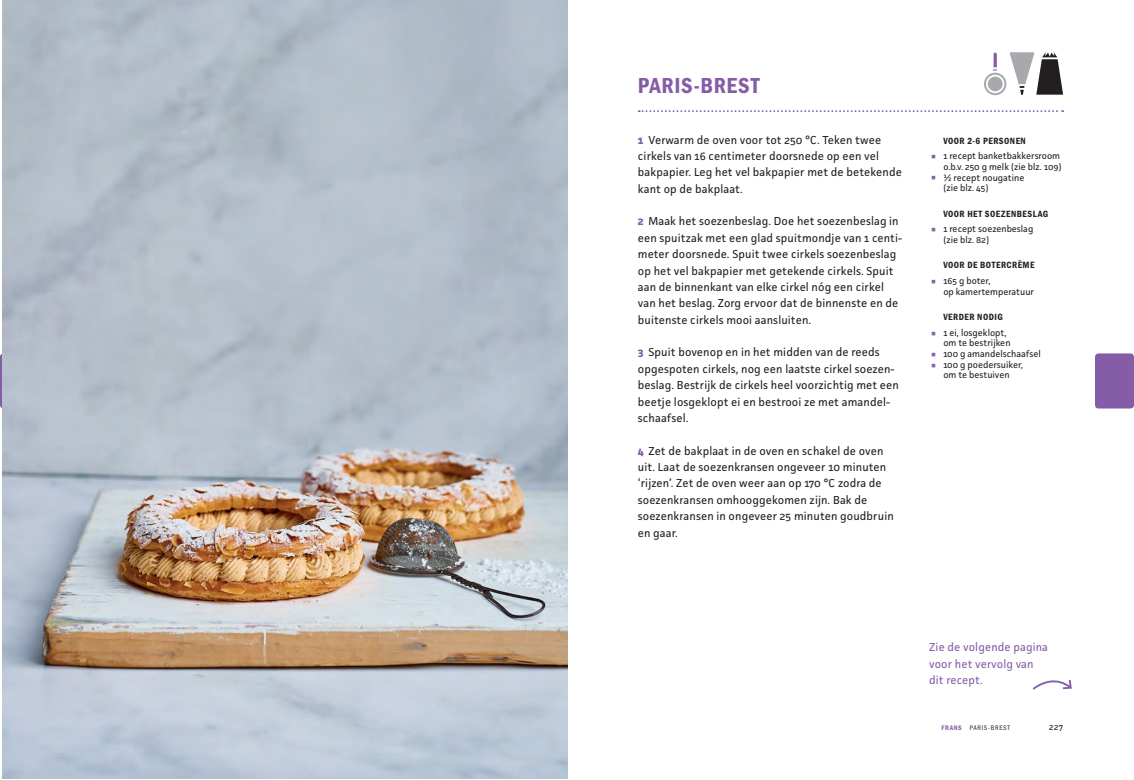
<style>
.page{position:relative;width:1134px;height:780px;background:#fff}
.page>*{position:absolute;margin:0;border:0;box-sizing:border-box;transform-origin:0 0}
.t1{font:32.62px "Franklin Gothic URW Con Boo";color:#855da7;scale:1.15 1}
.t2{font:22.5px "Franklin Gothic URW Con Dem";letter-spacing:.025em;color:#855da7}
.t3{font:11.5px/16.4px "Facit";letter-spacing:.01em;color:#231f20}
.t4{font:11.5px/16.4px "Facit";letter-spacing:.01em;color:#855da7}
.t5{font:9.38px/10.6px "Facit";color:#231f20}
.t6{font:9.38px "Franklin Gothic URW Con Dem";letter-spacing:.05em;color:#231f20}
.t7{font:9.12px "Facit";color:#231f20}
.t8{font:6.88px "Franklin Gothic URW Con Dem";letter-spacing:.075em;color:#855da7}
.t9{font:6.88px "Franklin Gothic URW Con Boo";color:#231f20}
.s1{font-weight:700;font-size:11.75px;color:#855da7}
.s2{font-family:"Franklin Gothic URW Con Boo";color:#231f20}
</style>
<div class="page">
<div style="left:1095px;top:353px;width:39px;height:55px;background:#855da7;border-radius:4px"></div>
<div style="left:0;top:353px;width:39px;height:55px;background:#855da7;border-radius:4px"></div>
<img style="left:2px;top:1px;width:565px;height:777px">
<svg style="left:639px;top:110px;width:424px;height:2px"></svg>
<svg style="left:1032px;top:680px;width:40px;height:10px"></svg>
<svg style="left:984px;top:52px;width:79px;height:44px"></svg>
<h2 class="t2" style="left:638px;top:71px;width:123px">PARIS-BREST</h2>
<p class="t3" style="left:638px;top:131px;width:266px"><span class="s1">1</span> Verwarm de oven voor tot 250 °C. Teken twee cirkels van 16 centimeter doorsnede op een vel bakpapier. Leg het vel bakpapier met de betekende kant op de bakplaat.</p>
<p class="t3" style="left:638px;top:213px;width:266px"><span class="s1">2</span> Maak het soezenbeslag. Doe het soezenbeslag in een spuitzak met een glad spuitmondje van 1 centi&shy;meter doorsnede. Spuit twee cirkels soezenbeslag op het vel bakpapier met getekende cirkels. Spuit aan de binnenkant van elke cirkel nóg een cirkel van het beslag. Zorg ervoor dat de binnenste en de buitenste cirkels mooi aansluiten.</p>
<p class="t3" style="left:638px;top:344px;width:263px"><span class="s1">3</span> Spuit bovenop en in het midden van de reeds opgespoten cirkels, nog een laatste cirkel soezen&shy;beslag. Bestrijk de cirkels heel voorzichtig met een beetje losgeklopt ei en bestrooi ze met amandel&shy;schaafsel.</p>
<p class="t3" style="left:638px;top:442px;width:257px"><span class="s1">4</span> Zet de bakplaat in de oven en schakel de oven uit. Laat de soezenkransen ongeveer 10 minuten ‘rijzen’. Zet de oven weer aan op 170 °C zodra de soezenkransen omhooggekomen zijn. Bak de soezenkransen in ongeveer 25 minuten goudbruin en gaar.</p>
<p class="t6" style="left:943px;top:134px;width:84px">VOOR 2-6 PERSONEN</p>
<h1 class="t1" style="left:929px;top:134px;width:9px">·</h1>
<p class="t5" style="left:943px;top:150px;width:120px">1 recept banketbakkersroom o.b.v. 250 g melk (zie blz. 109)</p>
<h1 class="t1" style="left:929px;top:155px;width:9px">·</h1>
<p class="t5" style="left:943px;top:172px;width:83px">½ recept nougatine (zie blz. 45)</p>
<p class="t6" style="left:943px;top:207px;width:107px">VOOR HET SOEZENBESLAG</p>
<h1 class="t1" style="left:929px;top:207px;width:9px">·</h1>
<p class="t5" style="left:943px;top:223px;width:91px">1 recept soezenbeslag (zie blz. 82)</p>
<p class="t6" style="left:943px;top:259px;width:93px">VOOR DE BOTERCRÈME</p>
<h1 class="t1" style="left:929px;top:259px;width:9px">·</h1>
<p class="t5" style="left:943px;top:275px;width:92px">165 g boter,<br>op kamertemperatuur</p>
<p class="t6" style="left:943px;top:310px;width:61px">VERDER NODIG</p>
<h1 class="t1" style="left:929px;top:311px;width:9px">·</h1>
<p class="t5" style="left:943px;top:327px;width:69px">1 ei, losgeklopt, om te bestrijken</p>
<h1 class="t1" style="left:929px;top:332px;width:9px">·</h1>
<p class="t5" style="left:943px;top:348px;width:99px">100 g amandelschaafsel</p>
<h1 class="t1" style="left:929px;top:342px;width:9px">·</h1>
<p class="t5" style="left:943px;top:359px;width:81px">100 g poedersuiker, om te bestuiven</p>
<p class="t4" style="left:929px;top:638px;width:120px">Zie de volgende pagina voor het vervolg van dit recept.</p>
<p class="t8" style="left:941px;top:723px;width:35px">FRANS <span class="s2">PARIS</span></p>
<p class="t9" style="left:988px;top:723px;width:8px">-BREST</p>
<p class="t7" style="left:1049px;top:721px;width:15px">227</p>
</div>
